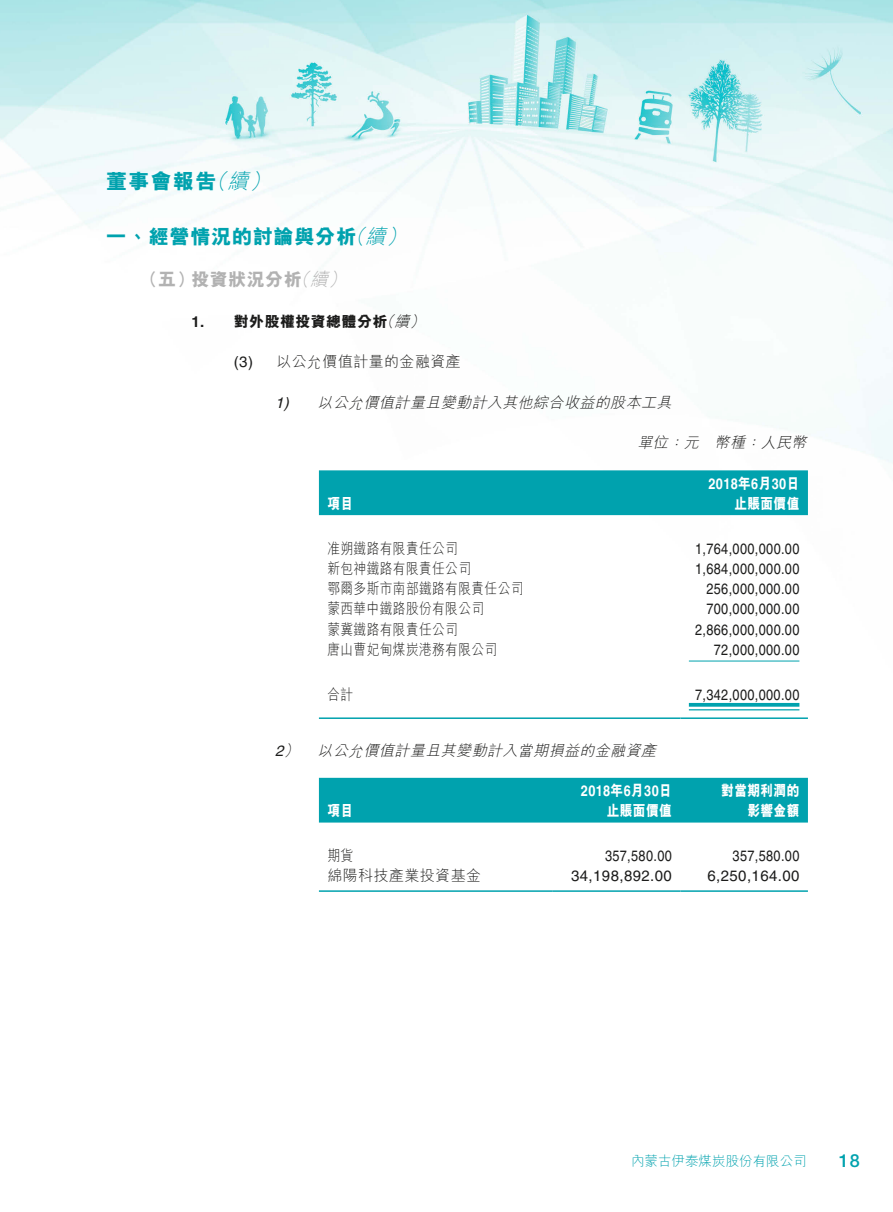
<style>
.page{position:relative;width:893px;height:1212px;background:#fff}
.page>*{position:absolute;margin:0;border:0;box-sizing:border-box;transform-origin:0 0}
.t1{font:800 21px "M Hei HK";letter-spacing:.06em;color:#00a2ae}
.t2{font:800 20.25px "M Hei HK";letter-spacing:.025em;color:#00a2ae}
.t3{font:800 18px "M Hei HK";letter-spacing:.025em;color:#b2b2b2}
.t4{font:500 18px "Helvetica Neue LT Std";color:#00a2ae}
.t5{font:15px "Helvetica LT Std";letter-spacing:.025em;color:#1c1c1b;scale:.85 1}
.t6{font:300 15px "M Hei HK";letter-spacing:.025em;color:#1c1c1b;scale:.85 1}
.t7{font:italic 300 15px "M Hei HK";color:#1c1c1b}
.t8{font:300 15px "M Hei HK";letter-spacing:.025em;color:#1c1c1b}
.t9{font:15px "Helvetica LT Std";letter-spacing:.025em;color:#1c1c1b}
.t10{font:800 15px/20.2px "M Hei HK";letter-spacing:.025em;color:#fff;text-align:right;scale:.85 1}
.t11{font:700 15px "Helvetica LT Std";letter-spacing:.025em;color:#fff;scale:.85 1}
.t12{font:800 15px "M Hei HK";letter-spacing:.025em;color:#1c1c1b}
.t13{font:300 13.5px "M Hei HK";color:#00a2ae}
.s1{font-weight:300;font-style:italic}
.s2{font-family:"Helvetica LT Std";font-weight:700}
.s3{font-family:"Helvetica LT Std";font-weight:400}
.s4{font-family:"M Hei HK";font-weight:800}
</style>
<div class="page">
<img style="left:0;top:0;width:893px;height:892px">
<div style="left:319px;top:470px;width:489px;height:45px;background:#00a2ae"></div>
<hr style="left:689px;top:661px;width:110px;height:1px;background:#00a2ae">
<svg style="left:689px;top:703px;width:110px;height:4px"></svg>
<hr style="left:689px;top:709px;width:110px;height:1px;background:#00a2ae">
<hr style="left:319px;top:717px;width:361px;height:2px;background:#00a2ae">
<hr style="left:680px;top:717px;width:128px;height:2px;background:#00a2ae">
<div style="left:319px;top:778px;width:489px;height:44px;background:#00a2ae"></div>
<hr style="left:319px;top:890px;width:234px;height:2px;background:#00a2ae">
<hr style="left:553px;top:890px;width:127px;height:2px;background:#00a2ae">
<hr style="left:680px;top:890px;width:128px;height:2px;background:#00a2ae">
<h1 class="t1" style="left:106px;top:167px;width:172px">董事會報告<span class="s1">（續）</span></h1>
<h2 class="t2" style="left:106px;top:223px;width:308px">一、經營情況的討論與分析<span class="s1">（續）</span></h2>
<p class="t3" style="left:140px;top:267px;width:214px">（五）投資狀況分析<span class="s1">（續）</span></p>
<p class="t12" style="left:191px;top:311px;width:240px"><span class="s2">1.</span> 對外股權投資總體分析<span class="s1">（續）</span></p>
<p class="t8" style="left:234px;top:351px;width:228px"><span class="s3">(3)</span> 以公允價值計量的金融資產</p>
<p class="t7" style="left:275px;top:392px;width:403px"><span class="s3">1)</span> 以公允價值計量且變動計入其他綜合收益的股本工具</p>
<p class="t7" style="left:638px;top:432px;width:175px">單位：元 幣種：人民幣</p>
<p class="t10" style="left:327px;top:493px;width:32px">項目</p>
<p class="t11" style="left:708px;top:474px;width:108px">2018<span class="s4">年</span>6<span class="s4">月</span>30<span class="s4">日</span></p>
<p class="t10" style="left:734px;top:493px;width:78px">止賬面價值</p>
<p class="t6" style="left:327px;top:538px;width:155px">准朔鐵路有限責任公司</p>
<p class="t5" style="left:695px;top:540px;width:124px">1,764,000,000.00</p>
<p class="t6" style="left:327px;top:558px;width:171px">新包神鐵路有限責任公司</p>
<p class="t5" style="left:695px;top:560px;width:124px">1,684,000,000.00</p>
<p class="t6" style="left:327px;top:578px;width:232px">鄂爾多斯市南部鐵路有限責任公司</p>
<p class="t5" style="left:706px;top:580px;width:111px">256,000,000.00</p>
<p class="t6" style="left:327px;top:598px;width:186px">蒙西華中鐵路股份有限公司</p>
<p class="t5" style="left:706px;top:600px;width:111px">700,000,000.00</p>
<p class="t6" style="left:327px;top:619px;width:155px">蒙冀鐵路有限責任公司</p>
<p class="t5" style="left:695px;top:621px;width:124px">2,866,000,000.00</p>
<p class="t6" style="left:327px;top:639px;width:201px">唐山曹妃甸煤炭港務有限公司</p>
<p class="t5" style="left:714px;top:641px;width:102px">72,000,000.00</p>
<p class="t6" style="left:327px;top:684px;width:32px">合計</p>
<p class="t5" style="left:695px;top:686px;width:124px">7,342,000,000.00</p>
<p class="t7" style="left:275px;top:740px;width:387px"><span class="s3">2</span>） 以公允價值計量且其變動計入當期損益的金融資產</p>
<p class="t10" style="left:327px;top:801px;width:32px">項目</p>
<p class="t11" style="left:581px;top:782px;width:108px">2018<span class="s4">年</span>6<span class="s4">月</span>30<span class="s4">日</span></p>
<p class="t10" style="left:607px;top:801px;width:78px">止賬面價值</p>
<p class="t10" style="left:721px;top:781px;width:94px">對當期利潤的影響金額</p>
<p class="t6" style="left:327px;top:845px;width:32px">期貨</p>
<p class="t5" style="left:605px;top:847px;width:80px">357,580.00</p>
<p class="t5" style="left:733px;top:847px;width:80px">357,580.00</p>
<p class="t8" style="left:327px;top:865px;width:155px">綿陽科技產業投資基金</p>
<p class="t9" style="left:571px;top:867px;width:102px">34,198,892.00</p>
<p class="t9" style="left:707px;top:867px;width:94px">6,250,164.00</p>
<p class="t13" style="left:631px;top:1152px;width:177px">內蒙古伊泰煤炭股份有限公司</p>
<p class="t4" style="left:839px;top:1150px;width:23px">18</p>
</div>
